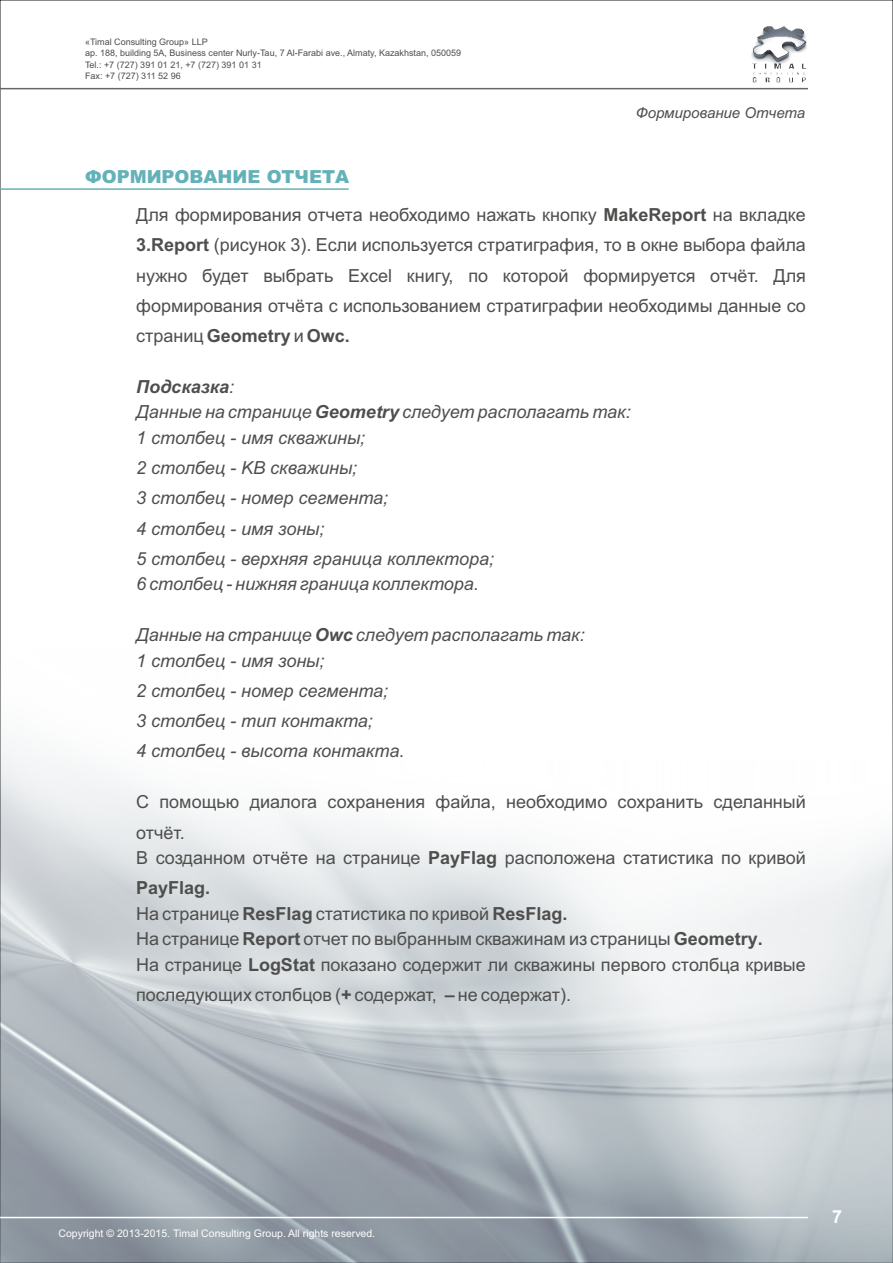
<style>
.page{position:relative;width:893px;height:1263px;background:#fff}
.page>*{position:absolute;margin:0;border:0;box-sizing:border-box;transform-origin:0 0}
.t1{font:18px/30.2px "Arial";color:#4e4e4d}
.t2{font:italic 18px/30.2px "Arial";color:#4e4e4d}
.t3{font:900 18px "Arial";color:#64b1b9}
.t4{font:700 18px "Arial";color:#fff}
.t5{font:italic 15px "Arial";color:#4e4e4d}
.t6{font:10.5px "Arial";color:#fff}
.t7{font:9px/11.4px "Arial";color:#4e4e4d}
.s1{font-weight:700}
</style>
<div class="page">
<img style="left:0;top:625px;width:893px;height:638px">
<hr style="left:0;top:1217px;width:808px;height:1px;background:#fff">
<img style="left:752px;top:26px;width:55px;height:56px">
<hr style="left:0;top:88px;width:808px;height:1px;background:#676767">
<hr style="left:0;top:188px;width:349px;height:2px;background:#64b1b9">
<svg style="left:133px;top:0;width:1px;height:1263px"></svg>
<svg style="left:808px;top:0;width:1px;height:1263px"></svg>
<p class="t7" style="left:85px;top:37px;width:378px">«Timal Consulting Group» LLP<br>ap. 188, building 5A, Business center Nurly-Tau, 7 Al-Farabi ave., Almaty, Kazakhstan, 050059<br>Tel.: +7 (727) 391 01 21, +7 (727) 391 01 31<br>Fax: +7 (727) 311 52 96</p>
<p class="t3" style="left:85px;top:170px;width:266px">ФОРМИРОВАНИЕ ОТЧЕТА</p>
<p class="t5" style="left:636px;top:107px;width:171px">Формирование Отчета</p>
<p class="t1" style="left:136px;top:201px;width:671px;text-align:justify">Для формирования отчета необходимо нажать кнопку <span class="s1">MakeReport</span> на вкладке <span class="s1">3.Report</span> (рисунок 3). Если используется стратиграфия, то в окне выбора файла нужно будет выбрать Excel книгу, по которой формируется отчёт. Для формирования отчёта с использованием стратиграфии необходимы данные со страниц <span class="s1">Geometry</span> и <span class="s1">Owc.</span></p>
<p class="t2" style="left:136px;top:375px;width:496px;line-height:25.5px"><span class="s1">Подсказка</span>:<br>Данные на странице <span class="s1">Geometry</span> следует располагать так:<br>1 столбец - имя скважины;</p>
<p class="t2" style="left:136px;top:454px;width:359px">2 столбец - KB скважины;<br>3 столбец - номер сегмента;<br>4 столбец - имя зоны;<br>5 столбец - верхняя граница коллектора;</p>
<p class="t2" style="left:136px;top:570px;width:344px">6 столбец - нижняя граница коллектора.</p>
<p class="t2" style="left:136px;top:624px;width:450px;line-height:25.5px">Данные на странице <span class="s1">Owc</span> следует располагать так:<br>1 столбец - имя зоны;</p>
<p class="t2" style="left:136px;top:677px;width:270px">2 столбец - номер сегмента;<br>3 столбец - тип контакта;<br>4 столбец - высота контакта.</p>
<p class="t1" style="left:136px;top:789px;width:671px">С помощью диалога сохранения файла, необходимо сохранить сделанный отчёт.</p>
<p class="t1" style="left:136px;top:844px;width:671px">В созданном отчёте на странице <span class="s1">PayFlag</span> расположена статистика по кривой<br><span class="s1">PayFlag.</span></p>
<p class="t1" style="left:136px;top:902px;width:671px;line-height:25.5px">На странице <span class="s1">ResFlag</span> статистика по кривой <span class="s1">ResFlag.<br></span>На странице <span class="s1">Report</span> отчет по выбранным скважинам из страницы <span class="s1">Geometry.<br></span>На странице <span class="s1">LogStat</span> показано содержит ли скважины первого столбца кривые</p>
<p class="t1" style="left:136px;top:981px;width:436px">последующих столбцов (<span class="s1">+</span> содержат, <span class="s1">–</span> не содержат).</p>
<p class="t6" style="left:59px;top:1229px;width:318px">Copyright © 2013-2015. Timal Consulting Group. All rights reserved.</p>
<p class="t4" style="left:832px;top:1210px;width:12px">7</p>
</div>
